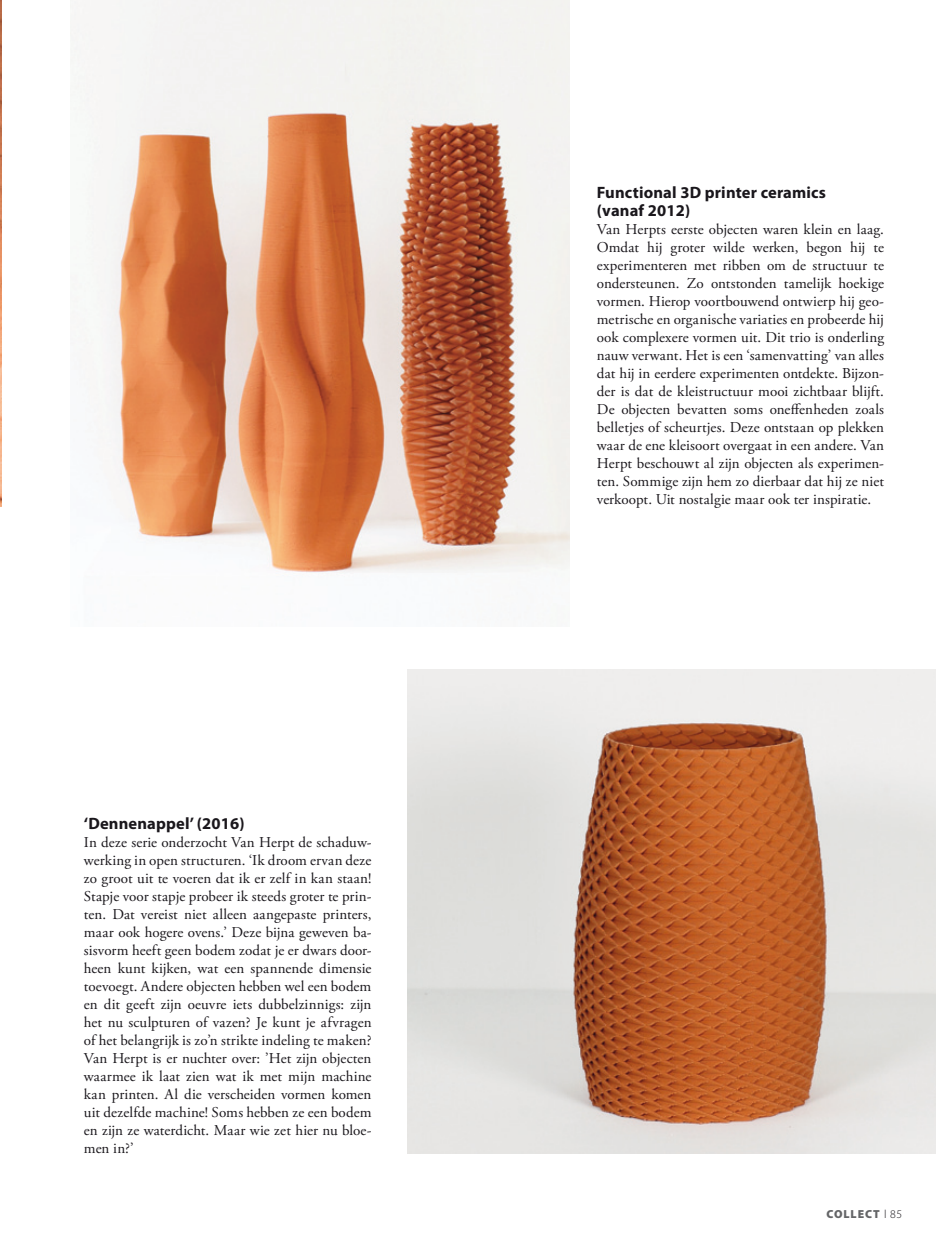
<style>
.page{position:relative;width:936px;height:1251px;background:#fff}
.page>*{position:absolute;margin:0;border:0;box-sizing:border-box;transform-origin:0 0}
.t1{font:700 16.5px/18px "Myriad Pro";letter-spacing:.01em;color:#1a171c}
.t2{font:15px/18px "Adobe Garamond Pro";letter-spacing:.005em;color:#1a171c;text-align:justify}
.t3{font:900 11.7px "Myriad Pro";letter-spacing:.08em;color:#646567}
.s1{font-weight:300;color:#1a171c}
</style>
<div class="page">
<img style="left:0;top:0;width:1px;height:506px">
<img style="left:70px;top:0;width:500px;height:573px">
<img style="left:408px;top:669px;width:527px;height:483px">
<p class="t1" style="left:84px;top:814px;width:162px">‘Dennenappel’ (2016)</p>
<p class="t2" style="left:84px;top:833px;width:289px">In deze serie onderzocht Van Herpt de schaduw&shy;werking in open structuren. ‘Ik droom ervan deze zo groot uit te voeren dat ik er zelf in kan staan!<br>Stapje voor stapje probeer ik steeds groter te prin&shy;ten. Dat vereist niet alleen aangepaste printers, maar ook hogere ovens.’ Deze bijna geweven ba&shy;sisvorm heeft geen bodem zodat je er dwars door&shy;heen kunt kijken, wat een spannende dimensie toevoegt. Andere objecten hebben wel een bodem en dit geeft zijn oeuvre iets dubbelzinnigs: zijn het nu sculpturen of vazen? Je kunt je afvragen of het belangrijk is zo’n strikte indeling te maken?<br>Van Herpt is er nuchter over: ’Het zijn objecten waarmee ik laat zien wat ik met mijn machine kan printen. Al die verscheiden vormen komen uit dezelfde machine! Soms hebben ze een bodem en zijn ze waterdicht. Maar wie zet hier nu bloe&shy;men in?’</p>
<p class="t1" style="left:597px;top:184px;width:230px">Functional 3D printer ceramics (vanaf 2012)</p>
<p class="t2" style="left:597px;top:221px;width:289px">Van Herpts eerste objecten waren klein en laag.<br>Omdat hij groter wilde werken, begon hij te experimenteren met ribben om de structuur te ondersteunen. Zo ontstonden tamelijk hoekige vormen. Hierop voortbouwend ontwierp hij geo&shy;metrische en organische variaties en probeerde hij ook complexere vormen uit. Dit trio is onderling nauw verwant. Het is een ‘samenvatting’ van alles dat hij in eerdere experimenten ontdekte. Bijzon&shy;der is dat de kleistructuur mooi zichtbaar blijft.<br>De objecten bevatten soms oneffenheden zoals belletjes of scheurtjes. Deze ontstaan op plekken waar de ene kleisoort overgaat in een andere. Van Herpt beschouwt al zijn objecten als experimen&shy;ten. Sommige zijn hem zo dierbaar dat hij ze niet verkoopt. Uit nostalgie maar ook ter inspiratie.</p>
<p class="t3" style="left:826px;top:1207px;width:77px">COLLECT <span class="s1">l 85</span></p>
</div>
